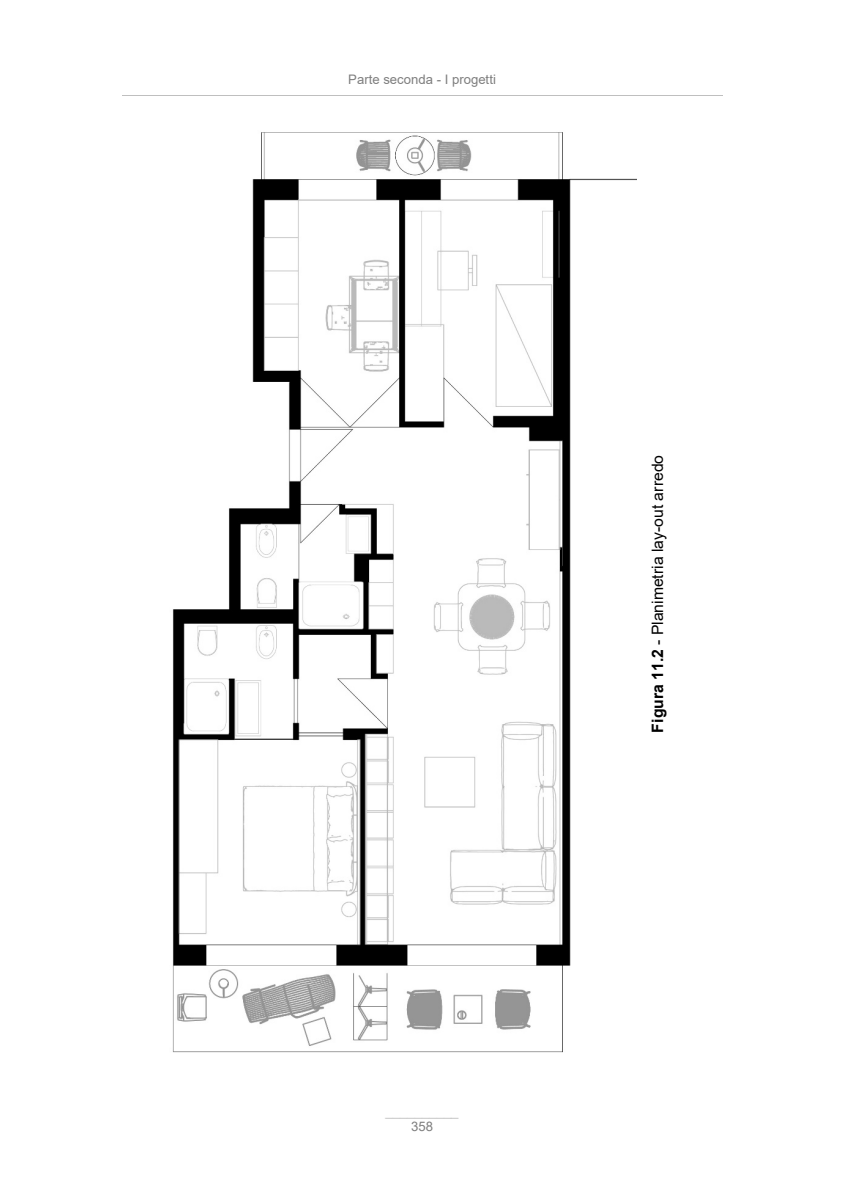
<style>
.page{position:relative;width:844px;height:1191px;background:#fff}
.page>*{position:absolute;margin:0;border:0;box-sizing:border-box;transform-origin:0 0}
.t1{font:15.75px "Arial";color:#000}
.t2{font:13.12px "Arial";letter-spacing:.005em;color:#7e7e7e}
.t3{font:13.12px "Arial";color:#bfbfbf}
.s1{font-weight:700}
</style>
<div class="page">
<hr style="left:122px;top:95px;width:600px;height:1px;background:#bfbfbf">
<img style="left:172px;top:132px;width:464px;height:921px">
<p class="t2" style="left:348px;top:72px;width:149px">Parte seconda - I progetti</p>
<p class="t3" style="left:385px;top:1104px;width:75px">__________</p>
<p class="t2" style="left:411px;top:1119px;width:23px">358</p>
<p class="t1" style="left:648px;top:732px;width:279px;rotate:-90deg"><span class="s1">Figura 11.2</span> - Planimetria lay-out arredo</p>
</div>
